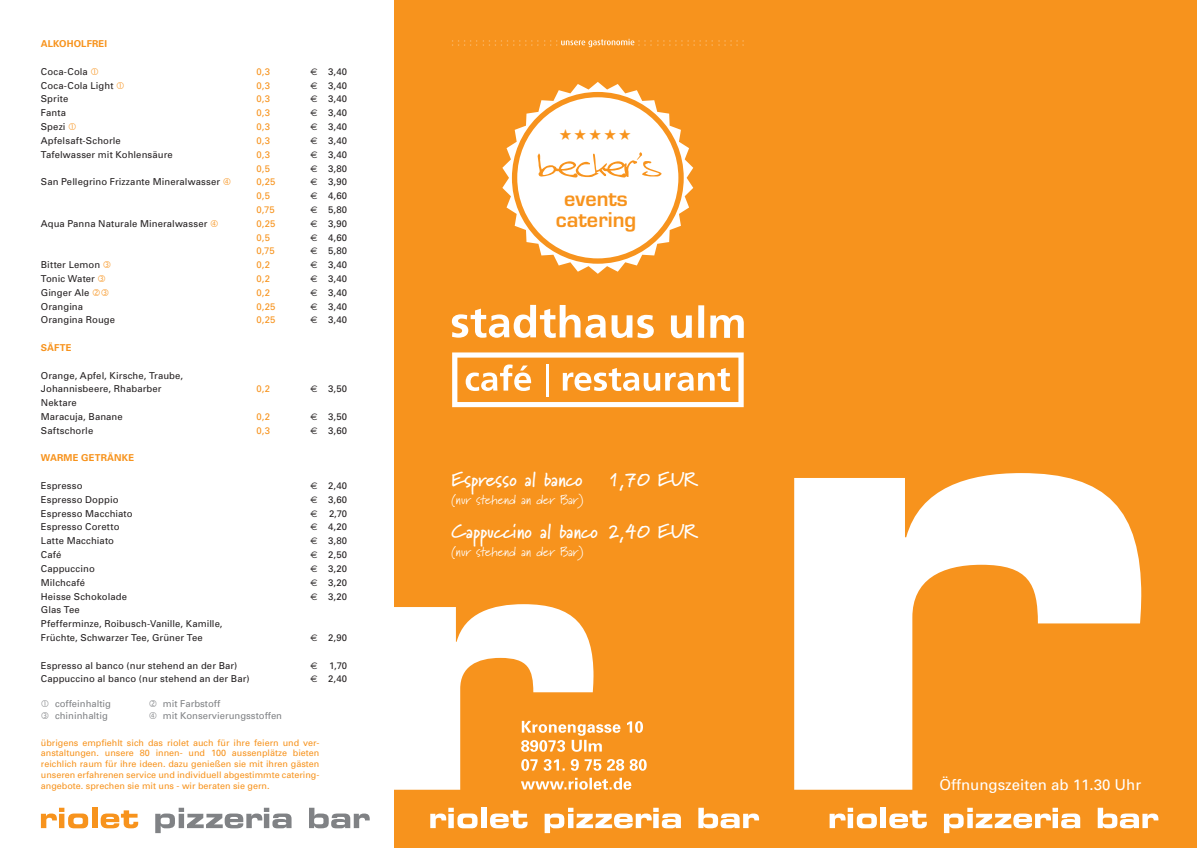
<style>
.page{position:relative;width:1197px;height:848px;background:#fff}
.page>*{position:absolute;margin:0;border:0;box-sizing:border-box;transform-origin:0 0}
.t1{font:700 22.3px/20px "Eurostile";color:#f7931d;text-align:center}
.t2{font:700 19.8px "Marydale";color:#fff}
.t3{font:15px "Univers";color:#fff}
.t4{font:13.2px "Marydale";color:#fff}
.inhalt{font:9.5px "Univers";letter-spacing:.01em;color:#231f20}
.inhalt-2{font:9.5px "Univers";letter-spacing:.005em;color:#f7931d}
.t5{font:9.5px "Univers";color:#808285}
.headline{font:700 9.5px "Univers";letter-spacing:.01em;color:#f7931d}
.t6{font:9px/10.8px "Univers";color:#f7931d;text-align:justify}
.s1{font-family:"Euro Sans"}
</style>
<div class="page">
<div style="left:394px;top:0;width:802px;height:848px;background:#f7931d"></div>
<svg style="left:394px;top:604px;width:252px;height:185px"></svg>
<svg style="left:794px;top:473px;width:347px;height:316px;fill:#fff"></svg>
<svg style="left:829px;top:807px;width:47px;height:21px"></svg>
<div style="left:880px;top:807px;width:5px;height:21px;background:#fff"></div>
<svg style="left:889px;top:810px;width:37px;height:18px"></svg>
<svg style="left:944px;top:807px;width:136px;height:26px"></svg>
<svg style="left:1097px;top:807px;width:61px;height:21px"></svg>
<svg style="left:430px;top:807px;width:47px;height:21px"></svg>
<div style="left:481px;top:807px;width:5px;height:21px;background:#fff"></div>
<svg style="left:490px;top:810px;width:37px;height:18px"></svg>
<svg style="left:544px;top:807px;width:136px;height:26px"></svg>
<svg style="left:698px;top:807px;width:61px;height:21px"></svg>
<svg style="left:41px;top:807px;width:47px;height:21px"></svg>
<div style="left:92px;top:807px;width:5px;height:21px;background:#f7931d"></div>
<svg style="left:101px;top:810px;width:37px;height:18px"></svg>
<svg style="left:155px;top:807px;width:136px;height:26px"></svg>
<svg style="left:309px;top:807px;width:61px;height:21px"></svg>
<svg style="left:452px;top:305px;width:153px;height:33px"></svg>
<svg style="left:611px;top:315px;width:42px;height:23px"></svg>
<svg style="left:670px;top:315px;width:21px;height:23px"></svg>
<div style="left:698px;top:305px;width:6px;height:33px;background:#fff"></div>
<svg style="left:710px;top:315px;width:33px;height:23px"></svg>
<svg style="left:452px;top:352px;width:291px;height:55px"></svg>
<hr style="left:546px;top:364px;width:2px;height:32px;background:#fff">
<svg style="left:452px;top:40px;width:86px;height:6px"></svg>
<svg style="left:657px;top:40px;width:55px;height:6px"></svg>
<svg style="left:718px;top:40px;width:25px;height:6px"></svg>
<svg style="left:544px;top:39px;width:107px;height:8px"></svg>
<svg style="left:502px;top:82px;width:191px;height:192px"></svg>
<p class="headline" style="left:41px;top:38px;width:68px">ALKOHOLFREI</p>
<p class="inhalt" style="left:41px;top:66px;width:48px">Coca-Cola</p>
<p class="inhalt-2" style="left:256px;top:66px;width:15px">0,3</p>
<p class="inhalt" style="left:310px;top:66px;width:38px"><span class="s1">€</span> 3,40</p>
<p class="inhalt" style="left:41px;top:80px;width:74px">Coca-Cola Light</p>
<p class="inhalt-2" style="left:256px;top:80px;width:15px">0,3</p>
<p class="inhalt" style="left:310px;top:80px;width:38px"><span class="s1">€</span> 3,40</p>
<p class="inhalt" style="left:41px;top:94px;width:29px">Sprite</p>
<p class="inhalt-2" style="left:256px;top:94px;width:15px">0,3</p>
<p class="inhalt" style="left:310px;top:94px;width:38px"><span class="s1">€</span> 3,40</p>
<p class="inhalt" style="left:41px;top:107px;width:27px">Fanta</p>
<p class="inhalt-2" style="left:256px;top:107px;width:15px">0,3</p>
<p class="inhalt" style="left:310px;top:107px;width:38px"><span class="s1">€</span> 3,40</p>
<p class="inhalt" style="left:41px;top:121px;width:26px">Spezi</p>
<p class="inhalt-2" style="left:256px;top:121px;width:15px">0,3</p>
<p class="inhalt" style="left:310px;top:121px;width:38px"><span class="s1">€</span> 3,40</p>
<p class="inhalt" style="left:41px;top:135px;width:81px">Apfelsaft-Schorle</p>
<p class="inhalt-2" style="left:256px;top:135px;width:15px">0,3</p>
<p class="inhalt" style="left:310px;top:135px;width:38px"><span class="s1">€</span> 3,40</p>
<p class="inhalt" style="left:41px;top:149px;width:133px">Tafelwasser mit Kohlensäure</p>
<p class="inhalt-2" style="left:256px;top:149px;width:15px">0,3</p>
<p class="inhalt" style="left:310px;top:149px;width:38px"><span class="s1">€</span> 3,40</p>
<p class="inhalt-2" style="left:256px;top:163px;width:15px">0,5</p>
<p class="inhalt" style="left:310px;top:163px;width:38px"><span class="s1">€</span> 3,80</p>
<p class="inhalt" style="left:41px;top:176px;width:181px">San Pellegrino Frizzante Mineralwasser</p>
<p class="inhalt-2" style="left:256px;top:176px;width:20px">0,25</p>
<p class="inhalt" style="left:310px;top:176px;width:38px"><span class="s1">€</span> 3,90</p>
<p class="inhalt-2" style="left:256px;top:190px;width:15px">0,5</p>
<p class="inhalt" style="left:310px;top:190px;width:38px"><span class="s1">€</span> 4,60</p>
<p class="inhalt-2" style="left:256px;top:204px;width:20px">0,75</p>
<p class="inhalt" style="left:310px;top:204px;width:38px"><span class="s1">€</span> 5,80</p>
<p class="inhalt" style="left:41px;top:218px;width:168px">Aqua Panna Naturale Mineralwasser</p>
<p class="inhalt-2" style="left:256px;top:218px;width:20px">0,25</p>
<p class="inhalt" style="left:310px;top:218px;width:38px"><span class="s1">€</span> 3,90</p>
<p class="inhalt-2" style="left:256px;top:232px;width:15px">0,5</p>
<p class="inhalt" style="left:310px;top:232px;width:38px"><span class="s1">€</span> 4,60</p>
<p class="inhalt-2" style="left:256px;top:245px;width:20px">0,75</p>
<p class="inhalt" style="left:310px;top:245px;width:38px"><span class="s1">€</span> 5,80</p>
<p class="inhalt" style="left:41px;top:259px;width:61px">Bitter Lemon</p>
<p class="inhalt-2" style="left:256px;top:259px;width:15px">0,2</p>
<p class="inhalt" style="left:310px;top:259px;width:38px"><span class="s1">€</span> 3,40</p>
<p class="inhalt" style="left:41px;top:273px;width:56px">Tonic Water</p>
<p class="inhalt-2" style="left:256px;top:273px;width:15px">0,2</p>
<p class="inhalt" style="left:310px;top:273px;width:38px"><span class="s1">€</span> 3,40</p>
<p class="inhalt" style="left:41px;top:287px;width:50px">Ginger Ale</p>
<p class="inhalt-2" style="left:256px;top:287px;width:15px">0,2</p>
<p class="inhalt" style="left:310px;top:287px;width:38px"><span class="s1">€</span> 3,40</p>
<p class="inhalt" style="left:41px;top:301px;width:44px">Orangina</p>
<p class="inhalt-2" style="left:256px;top:301px;width:20px">0,25</p>
<p class="inhalt" style="left:310px;top:301px;width:38px"><span class="s1">€</span> 3,40</p>
<p class="inhalt" style="left:41px;top:314px;width:76px">Orangina Rouge</p>
<p class="inhalt-2" style="left:256px;top:314px;width:20px">0,25</p>
<p class="inhalt" style="left:310px;top:314px;width:38px"><span class="s1">€</span> 3,40</p>
<p class="headline" style="left:41px;top:342px;width:32px">SÄFTE</p>
<p class="inhalt" style="left:41px;top:370px;width:144px">Orange, Apfel, Kirsche, Traube,</p>
<p class="inhalt" style="left:41px;top:383px;width:122px">Johannisbeere, Rhabarber</p>
<p class="inhalt-2" style="left:256px;top:383px;width:15px">0,2</p>
<p class="inhalt" style="left:310px;top:383px;width:38px"><span class="s1">€</span> 3,50</p>
<p class="inhalt" style="left:41px;top:397px;width:37px">Nektare</p>
<p class="inhalt" style="left:41px;top:411px;width:83px">Maracuja, Banane</p>
<p class="inhalt-2" style="left:256px;top:411px;width:15px">0,2</p>
<p class="inhalt" style="left:310px;top:411px;width:38px"><span class="s1">€</span> 3,50</p>
<p class="inhalt" style="left:41px;top:425px;width:54px">Saftschorle</p>
<p class="inhalt-2" style="left:256px;top:425px;width:15px">0,3</p>
<p class="inhalt" style="left:310px;top:425px;width:38px"><span class="s1">€</span> 3,60</p>
<p class="headline" style="left:41px;top:452px;width:95px">WARME GETRÄNKE</p>
<p class="inhalt" style="left:41px;top:480px;width:43px">Espresso</p>
<p class="inhalt" style="left:310px;top:480px;width:38px"><span class="s1">€</span> 2,40</p>
<p class="inhalt" style="left:41px;top:494px;width:79px">Espresso Doppio</p>
<p class="inhalt" style="left:310px;top:494px;width:38px"><span class="s1">€</span> 3,60</p>
<p class="inhalt" style="left:41px;top:508px;width:93px">Espresso Macchiato</p>
<p class="inhalt" style="left:310px;top:508px;width:38px"><span class="s1">€</span> 2,70</p>
<p class="inhalt" style="left:41px;top:521px;width:80px">Espresso Coretto</p>
<p class="inhalt" style="left:310px;top:521px;width:38px"><span class="s1">€</span> 4,20</p>
<p class="inhalt" style="left:41px;top:535px;width:75px">Latte Macchiato</p>
<p class="inhalt" style="left:310px;top:535px;width:38px"><span class="s1">€</span> 3,80</p>
<p class="inhalt" style="left:41px;top:549px;width:22px">Café</p>
<p class="inhalt" style="left:310px;top:549px;width:38px"><span class="s1">€</span> 2,50</p>
<p class="inhalt" style="left:41px;top:563px;width:55px">Cappuccino</p>
<p class="inhalt" style="left:310px;top:563px;width:38px"><span class="s1">€</span> 3,20</p>
<p class="inhalt" style="left:41px;top:577px;width:46px">Milchcafé</p>
<p class="inhalt" style="left:310px;top:577px;width:38px"><span class="s1">€</span> 3,20</p>
<p class="inhalt" style="left:41px;top:590px;width:88px">Heisse Schokolade</p>
<p class="inhalt" style="left:310px;top:590px;width:38px"><span class="s1">€</span> 3,20</p>
<p class="inhalt" style="left:41px;top:604px;width:40px">Glas Tee</p>
<p class="inhalt" style="left:41px;top:618px;width:183px">Pfefferminze, Roibusch-Vanille, Kamille,</p>
<p class="inhalt" style="left:41px;top:632px;width:163px">Früchte, Schwarzer Tee, Grüner Tee</p>
<p class="inhalt" style="left:310px;top:632px;width:38px"><span class="s1">€</span> 2,90</p>
<p class="inhalt" style="left:41px;top:659px;width:198px">Espresso al banco (nur stehend an der Bar)</p>
<p class="inhalt" style="left:310px;top:659px;width:38px"><span class="s1">€</span> 1,70</p>
<p class="inhalt" style="left:41px;top:673px;width:210px">Cappuccino al banco (nur stehend an der Bar)</p>
<p class="inhalt" style="left:310px;top:673px;width:38px"><span class="s1">€</span> 2,40</p>
<p class="t5" style="left:55px;top:698px;width:57px">coffeinhaltig</p>
<p class="t5" style="left:163px;top:698px;width:59px">mit Farbstoff</p>
<p class="t5" style="left:55px;top:709px;width:54px">chininhaltig</p>
<p class="t5" style="left:163px;top:709px;width:121px">mit Konservierungsstoffen</p>
<p class="t6" style="left:41px;top:737px;width:280px">übrigens empfiehlt sich das riolet auch für ihre feiern und ver&shy;anstaltungen. unsere 80 innen- und 100 aussenplätze bieten reichlich raum für ihre ideen. dazu genießen sie mit ihren gästen unseren erfahrenen service und individuell abgestimmte catering&shy;angebote. sprechen sie mit uns - wir beraten sie gern.</p>
<h1 class="t1" style="left:555px;top:189px;width:82px">events catering</h1>
<p class="t2" style="left:451px;top:467px;width:132px">Espresso al banco</p>
<p class="t2" style="left:607px;top:467px;width:91px">1,70 EUR</p>
<p class="t4" style="left:451px;top:492px;width:133px">(nur stehend an der Bar)</p>
<p class="t2" style="left:451px;top:520px;width:247px">Cappuccino al banco 2,40 EUR</p>
<p class="t4" style="left:451px;top:544px;width:133px">(nur stehend an der Bar)</p>
<p class="t3" style="left:939px;top:775px;width:203px">Öffnungszeiten ab 11.30 Uhr</p>
</div>
